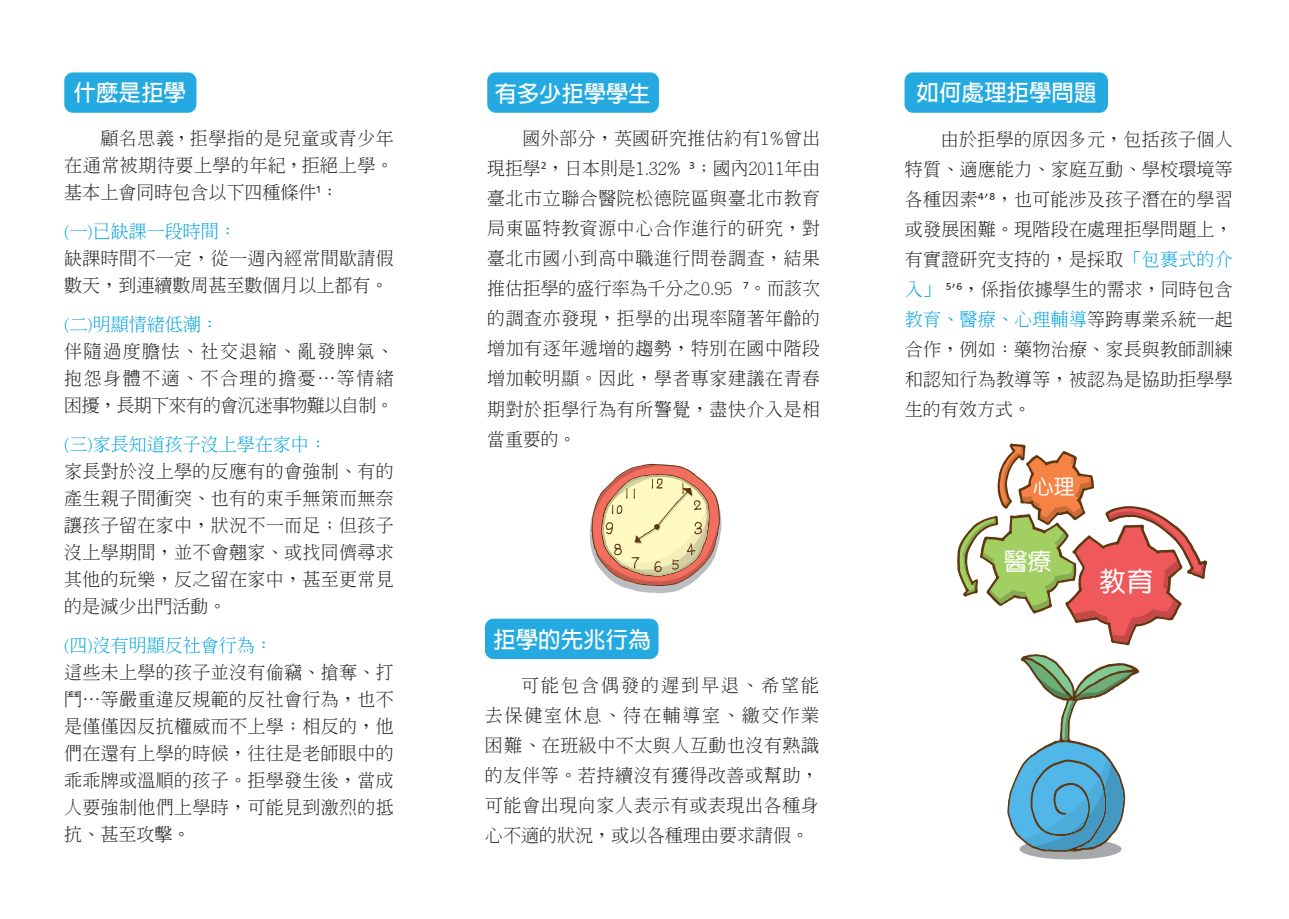
<style>
.page{position:relative;width:1289px;height:919px;background:#fff}
.page>*{position:absolute;margin:0;border:0;box-sizing:border-box;transform-origin:0 0}
.t1{font:27.45px "DF Yuan Std W5";color:#fff}
.t2{font:24.15px "DF Yuan Std W5";color:#fff}
.t3{font:700 22.5px "Adobe Fan Heiti Std";color:#fff}
.t4{font:21px "DF Yuan Std W5";color:#fff}
.t5{font:300 18px/30px "Adobe Ming Std";letter-spacing:.02em;color:#231f20;text-align:justify}
.t6{font:300 18px "Adobe Ming Std";color:#00a2df}
.s1{font-family:"Calibri"}
.s2{color:#00a2df}
</style>
<div class="page">
<div style="left:1019px;top:838px;width:102px;height:21px;background:#a8a9ad;border-radius:50%"></div>
<svg style="left:1007px;top:654px;width:132px;height:197px"></svg>
<svg style="left:589px;top:464px;width:132px;height:129px"></svg>
<svg style="left:957px;top:443px;width:251px;height:201px"></svg>
<div style="left:64px;top:72px;width:132px;height:41px;background:#24aae1;border-radius:9px"></div>
<div style="left:487px;top:72px;width:172px;height:41px;background:#24aae1;border-radius:8px"></div>
<div style="left:485px;top:618px;width:173px;height:41px;background:#24aae1;border-radius:9px"></div>
<div style="left:904px;top:72px;width:203px;height:41px;background:#24aae1;border-radius:9px"></div>
<p class="t3" style="left:74px;top:79px;width:114px">什麼是拒學</p>
<p class="t5" style="left:64px;top:124px;width:331px;line-height:27px;text-indent:36px">顧名思義，拒學指的是兒童或青少年在通常被期待要上學的年紀，拒絕上學。基本上會同時包含以下四種條件<span class="s1">¹</span>：</p>
<p class="t6" style="left:64px;top:221px;width:174px">(一)已缺課一段時間：</p>
<p class="t5" style="left:64px;top:244px;width:331px;line-height:27px">缺課時間不一定，從一週內經常間歇請假數天，到連續數周甚至數個月以上都有。</p>
<p class="t6" style="left:64px;top:314px;width:156px">(二)明顯情緒低潮：</p>
<p class="t5" style="left:64px;top:337px;width:331px;line-height:27px">伴隨過度膽怯、社交退縮、亂發脾氣、抱怨身體不適、不合理的擔憂⋯等情緒困擾，長期下來有的會沉迷事物難以自制。</p>
<p class="t6" style="left:64px;top:434px;width:264px">(三)家長知道孩子沒上學在家中：</p>
<p class="t5" style="left:64px;top:457px;width:331px;line-height:27px">家長對於沒上學的反應有的會強制、有的產生親子間衝突、也有的束手無策而無奈讓孩子留在家中，狀況不一而足；但孩子沒上學期間，並不會翹家、或找同儕尋求其他的玩樂，反之留在家中，甚至更常見的是減少出門活動。</p>
<p class="t6" style="left:64px;top:635px;width:210px">(四)沒有明顯反社會行為：</p>
<p class="t5" style="left:64px;top:658px;width:331px;line-height:27px">這些未上學的孩子並沒有偷竊、搶奪、打鬥⋯等嚴重違反規範的反社會行為，也不是僅僅因反抗權威而不上學；相反的，他們在還有上學的時候，往往是老師眼中的乖乖牌或溫順的孩子。拒學發生後，當成人要強制他們上學時，可能見到激烈的抵抗、甚至攻擊。</p>
<p class="t3" style="left:494px;top:80px;width:157px">有多少拒學學生</p>
<p class="t5" style="left:487px;top:123px;width:334px;text-indent:36px">國外部分，英國研究推估約有1%曾出現拒學<span class="s1">²</span>，日本則是1.32% <span class="s1">³</span>；國內2011年由臺北市立聯合醫院松德院區與臺北市教育局東區特教資源中心合作進行的研究，對臺北市國小到高中職進行問卷調查，結果推估拒學的盛行率為千分之0.95 <span class="s1">⁷</span>。而該次的調查亦發現，拒學的出現率隨著年齡的增加有逐年遞增的趨勢，特別在國中階段增加較明顯。因此，學者專家建議在青春期對於拒學行為有所警覺，盡快介入是相當重要的。</p>
<p class="t3" style="left:493px;top:625px;width:159px">拒學的先兆行為</p>
<p class="t5" style="left:485px;top:670px;width:335px;text-indent:36px">可能包含偶發的遲到早退、希望能去保健室休息、待在輔導室、繳交作業困難、在班級中不太與人互動也沒有熟識的友伴等。若持續沒有獲得改善或幫助，可能會出現向家人表示有或表現出各種身心不適的狀況，或以各種理由要求請假。</p>
<p class="t3" style="left:916px;top:79px;width:181px">如何處理拒學問題</p>
<p class="t5" style="left:905px;top:123px;width:329px;text-indent:36px">由於拒學的原因多元，包括孩子個人特質、適應能力、家庭互動、學校環境等各種因素<span class="s1">⁴’⁸</span>，也可能涉及孩子潛在的學習或發展困難。現階段在處理拒學問題上，有實證研究支持的，是採取<span class="s2">「包裹式的介入」</span> <span class="s1">⁵’⁶</span>，係指依據學生的需求，同時包含<span class="s2">教育、醫療、心理輔導</span>等跨專業系統一起合作，例如：藥物治療、家長與教師訓練和認知行為教導等，被認為是協助拒學學生的有效方式。</p>
<p class="t4" style="left:1032px;top:475px;width:43px">心理</p>
<h2 class="t2" style="left:1003px;top:548px;width:50px">醫療</h2>
<h1 class="t1" style="left:1098px;top:566px;width:56px">教育</h1>
</div>
